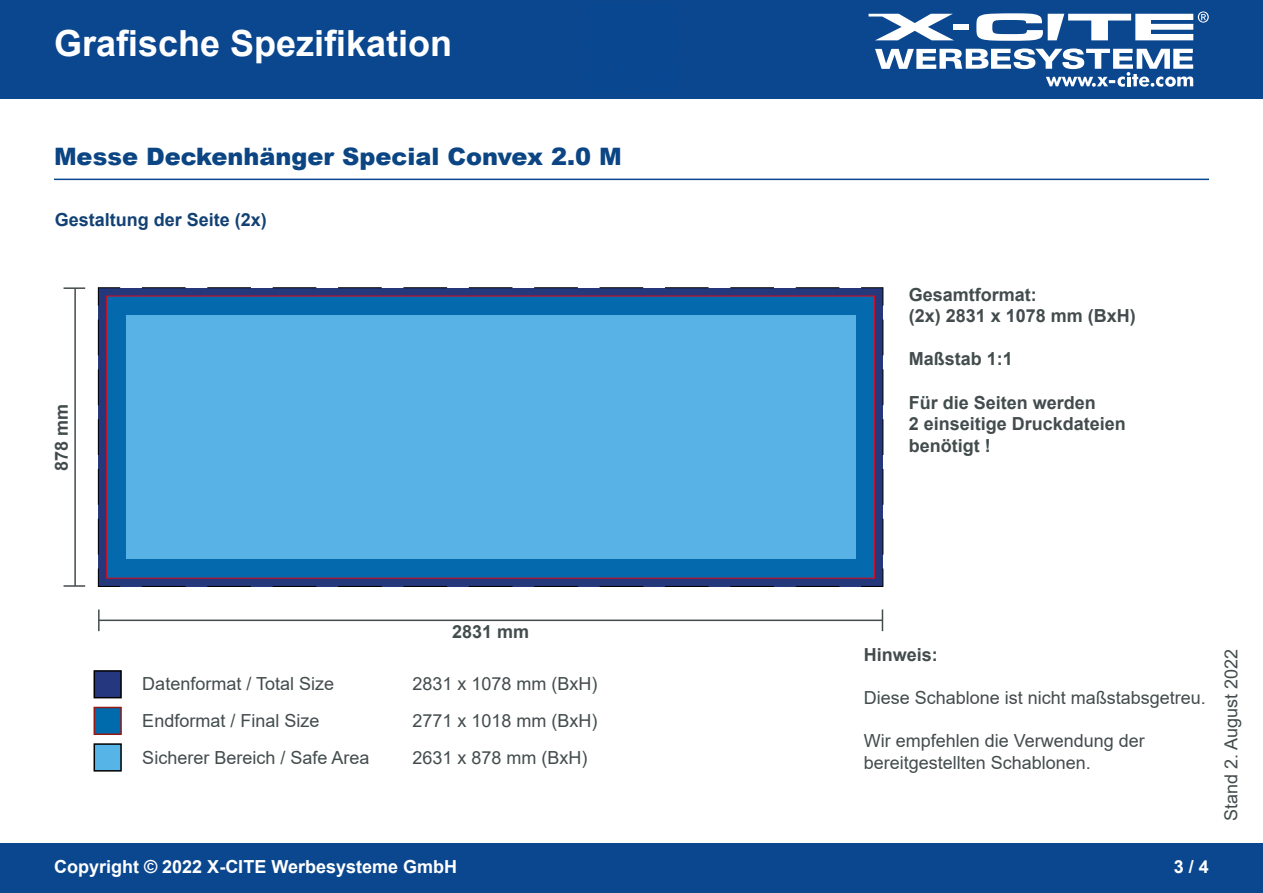
<style>
.page{position:relative;width:1263px;height:893px;background:#fff}
.page>*{position:absolute;margin:0;border:0;box-sizing:border-box;transform-origin:0 0}
.t1{font:700 36px "Arial";color:#fff}
.t2{font:900 24px "Arial";color:#0c4583}
.t3{font:18px/21.6px "Arial";color:#434c4d}
.t4{font:700 18px/21.6px "Arial";color:#434c4d}
.t5{font:700 18px "Arial";color:#fff}
.t6{font:700 18px "Arial";color:#124174}
</style>
<div class="page">
<div style="left:0;top:0;width:1263px;height:98px;background:#0a478f"></div>
<div style="left:0;top:844px;width:1263px;height:49px;background:#0a478f"></div>
<svg style="left:868px;top:14px;width:85px;height:26px"></svg>
<div style="left:953px;top:24px;width:15px;height:6px;background:#fff"></div>
<svg style="left:875px;top:48px;width:318px;height:39px"></svg>
<svg style="left:976px;top:11px;width:233px;height:30px"></svg>
<hr style="left:54px;top:179px;width:1155px;height:1px;background:#0a478f">
<div style="left:94px;top:671px;width:27px;height:27px;background:#25377f"></div>
<div style="left:94px;top:670px;width:28px;height:28px;border:2px solid #000"></div>
<div style="left:94px;top:707px;width:28px;height:28px;background:#006bac;border:2px solid #961916"></div>
<div style="left:94px;top:744px;width:27px;height:27px;background:#57b4e6"></div>
<div style="left:94px;top:743px;width:28px;height:29px;border:2px solid #000"></div>
<svg style="left:882px;top:609px;width:1px;height:22px"></svg>
<hr style="left:99px;top:620px;width:783px;height:1px;background:#434c4d">
<hr style="left:98px;top:609px;width:2px;height:22px;background:#434c4d">
<hr style="left:64px;top:585px;width:21px;height:2px;background:#434c4d">
<hr style="left:64px;top:287px;width:21px;height:2px;background:#434c4d">
<hr style="left:74px;top:288px;width:2px;height:298px;background:#434c4d">
<svg style="left:883px;top:320px;width:1px;height:235px"></svg>
<svg style="left:98px;top:287px;width:785px;height:300px;background:#2e356e"></svg>
<div style="left:106px;top:296px;width:769px;height:282px;background:#056aad"></div>
<div style="left:126px;top:315px;width:729px;height:244px;background:#58b2e5"></div>
<h1 class="t1" style="left:54px;top:18px;width:400px">Grafische Spezifikation</h1>
<h2 class="t2" style="left:54px;top:139px;width:569px">Messe Deckenhänger Special Convex 2.0 M</h2>
<p class="t6" style="left:55px;top:207px;width:214px">Gestaltung der Seite (2x)</p>
<p class="t4" style="left:51px;top:471px;width:69px;rotate:-90deg">878 mm</p>
<p class="t4" style="left:909px;top:284px;width:229px">Gesamtformat:<br>(2x) 2831 x 1078 mm (BxH)</p>
<p class="t4" style="left:909px;top:348px;width:106px">Maßstab 1:1</p>
<p class="t4" style="left:909px;top:392px;width:219px">Für die Seiten werden<br>2 einseitige Druckdateien benötigt !</p>
<p class="t4" style="left:452px;top:621px;width:79px">2831 mm</p>
<p class="t3" style="left:142px;top:673px;width:193px">Datenformat / Total Size</p>
<p class="t3" style="left:412px;top:673px;width:187px">2831 x 1078 mm (BxH)</p>
<p class="t3" style="left:142px;top:710px;width:179px">Endformat / Final Size</p>
<p class="t3" style="left:412px;top:710px;width:187px">2771 x 1018 mm (BxH)</p>
<p class="t3" style="left:142px;top:746px;width:229px">Sicherer Bereich / Safe Area</p>
<p class="t3" style="left:412px;top:746px;width:177px">2631 x 878 mm (BxH)</p>
<p class="t4" style="left:864px;top:644px;width:76px">Hinweis:</p>
<p class="t3" style="left:864px;top:687px;width:344px">Diese Schablone ist nicht maßstabsgetreu.</p>
<p class="t3" style="left:864px;top:730px;width:283px">Wir empfehlen die Verwendung der bereitgestellten Schablonen.</p>
<p class="t3" style="left:1220px;top:821px;width:174px;rotate:-90deg">Stand 2. August 2022</p>
<p class="t5" style="left:54px;top:854px;width:405px">Copyright © 2022 X-CITE Werbesysteme GmbH</p>
<p class="t5" style="left:1174px;top:854px;width:37px">3 / 4</p>
</div>
